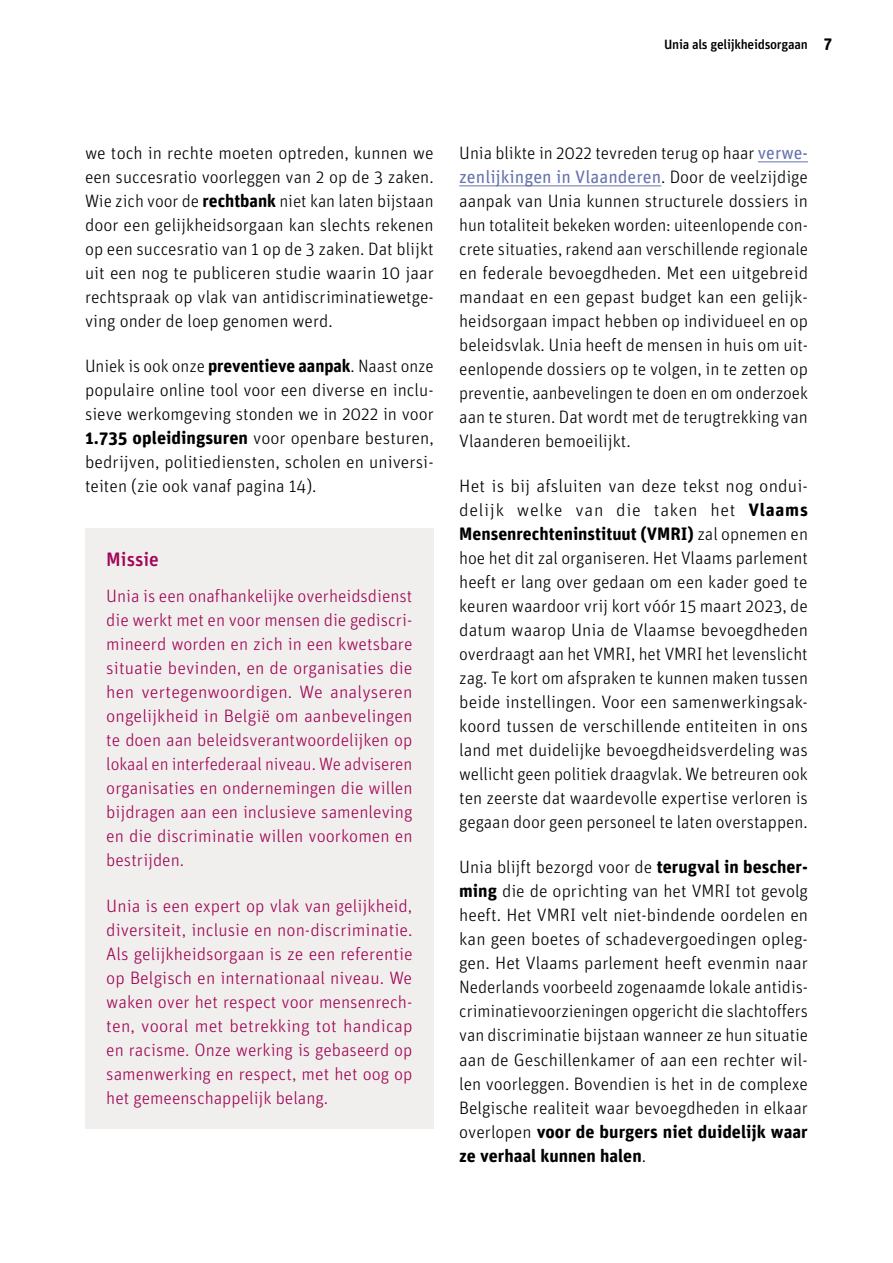
<style>
.page{position:relative;width:893px;height:1263px;background:#fff}
.page>*{position:absolute;margin:0;border:0;box-sizing:border-box;transform-origin:0 0}
.Cas_vecu_-_titel{font:500 19.5px "Unit Rounded OT";color:#a10656}
.Body{font:300 18px/24px "Unit Rounded OT";color:#000;text-align:justify}
.Cas_vécu_-_body{font:300 18px/24px "Unit Rounded OT";color:#a10656;text-align:justify}
.t1{font:500 13.5px "Unit Rounded OT";letter-spacing:-.02em;color:#000}
.s1{font-weight:700;font-size:16.5px}
.s2{font-weight:700}
.s3{font-weight:400;color:#6674ad}
</style>
<div class="page">
<div style="left:85px;top:529px;width:349px;height:62px;background:#f0efed"></div>
<div style="left:85px;top:567px;width:349px;height:324px;background:#f0efed"></div>
<div style="left:85px;top:876px;width:349px;height:253px;background:#f0efed"></div>
<hr style="left:758px;top:162px;width:50px;height:1px;background:#6674ad">
<hr style="left:459px;top:186px;width:202px;height:1px;background:#6674ad">
<p class="t1" style="left:664px;top:36px;width:170px">Unia als gelijkheidsorgaan <span class="s1">7</span></p>
<p class="Body" style="left:85px;top:141px;width:350px">we toch in rechte moeten optreden, kunnen we een succesratio voorleggen van 2 op de 3 zaken.<br>Wie zich voor de <span class="s2">rechtbank</span> niet kan laten bijstaan door een gelijkheidsorgaan kan slechts rekenen op een succesratio van 1 op de 3 zaken. Dat blijkt uit een nog te publiceren studie waarin 10 jaar rechtspraak op vlak van antidiscriminatiewetge&shy;ving onder de loep genomen werd.</p>
<p class="Body" style="left:85px;top:354px;width:350px">Uniek is ook onze <span class="s2">preventieve aanpak</span>. Naast onze populaire online tool voor een diverse en inclu&shy;sieve werkomgeving stonden we in 2022 in voor <span class="s2">1.735 opleidingsuren</span> voor openbare besturen, bedrijven, politiediensten, scholen en universi&shy;teiten (zie ook vanaf pagina 14).</p>
<p class="Cas_vecu_-_titel" style="left:106px;top:546px;width:54px">Missie</p>
<p class="Cas_vécu_-_body" style="left:106px;top:584px;width:308px">Unia is een onafhankelijke overheidsdienst die werkt met en voor mensen die gediscri&shy;mineerd worden en zich in een kwetsbare situatie bevinden, en de organisaties die hen vertegenwoordigen. We analyseren ongelijkheid in België om aanbevelingen te doen aan beleidsverantwoordelijken op lokaal en interfederaal niveau. We adviseren organisaties en ondernemingen die willen bijdragen aan een inclusieve samenleving en die discriminatie willen voorkomen en bestrijden.</p>
<p class="Cas_vécu_-_body" style="left:106px;top:893px;width:308px">Unia is een expert op vlak van gelijkheid, diversiteit, inclusie en non-discriminatie.<br>Als gelijkheidsorgaan is ze een referentie op Belgisch en internationaal niveau. We waken over het respect voor mensenrech&shy;ten, vooral met betrekking tot handicap en racisme. Onze werking is gebaseerd op samenwerking en respect, met het oog op het gemeenschappelijk belang.</p>
<p class="Body" style="left:459px;top:141px;width:350px">Unia blikte in 2022 tevreden terug op haar <span class="s3">verwe&shy;zenlijkingen in Vlaanderen</span>. Door de veelzijdige aanpak van Unia kunnen structurele dossiers in hun totaliteit bekeken worden: uiteenlopende con&shy;crete situaties, rakend aan verschillende regionale en federale bevoegdheden. Met een uitgebreid mandaat en een gepast budget kan een gelijk&shy;heidsorgaan impact hebben op individueel en op beleidsvlak. Unia heeft de mensen in huis om uit&shy;eenlopende dossiers op te volgen, in te zetten op preventie, aanbevelingen te doen en om onderzoek aan te sturen. Dat wordt met de terugtrekking van Vlaanderen bemoeilijkt.</p>
<p class="Body" style="left:459px;top:474px;width:350px">Het is bij afsluiten van deze tekst nog ondui&shy;delijk welke van die taken het <span class="s2">Vlaams Mensenrechteninstituut (VMRI)</span> zal opnemen en hoe het dit zal organiseren. Het Vlaams parlement heeft er lang over gedaan om een kader goed te keuren waardoor vrij kort vóór 15 maart 2023, de datum waarop Unia de Vlaamse bevoegdheden overdraagt aan het VMRI, het VMRI het levenslicht zag. Te kort om afspraken te kunnen maken tussen beide instellingen. Voor een samenwerkingsak&shy;koord tussen de verschillende entiteiten in ons land met duidelijke bevoegdheidsverdeling was wellicht geen politiek draagvlak. We betreuren ook ten zeerste dat waardevolle expertise verloren is gegaan door geen personeel te laten overstappen.</p>
<p class="Body" style="left:459px;top:855px;width:350px">Unia blijft bezorgd voor de <span class="s2">terugval in bescher&shy;ming</span> die de oprichting van het VMRI tot gevolg heeft. Het VMRI velt niet-bindende oordelen en kan geen boetes of schadevergoedingen opleg&shy;gen. Het Vlaams parlement heeft evenmin naar Nederlands voorbeeld zogenaamde lokale antidis&shy;criminatievoorzieningen opgericht die slachtoffers van discriminatie bijstaan wanneer ze hun situatie aan de Geschillenkamer of aan een rechter wil&shy;len voorleggen. Bovendien is het in de complexe Belgische realiteit waar bevoegdheden in elkaar overlopen <span class="s2">voor de burgers niet duidelijk waar ze verhaal kunnen halen</span>.</p>
</div>
